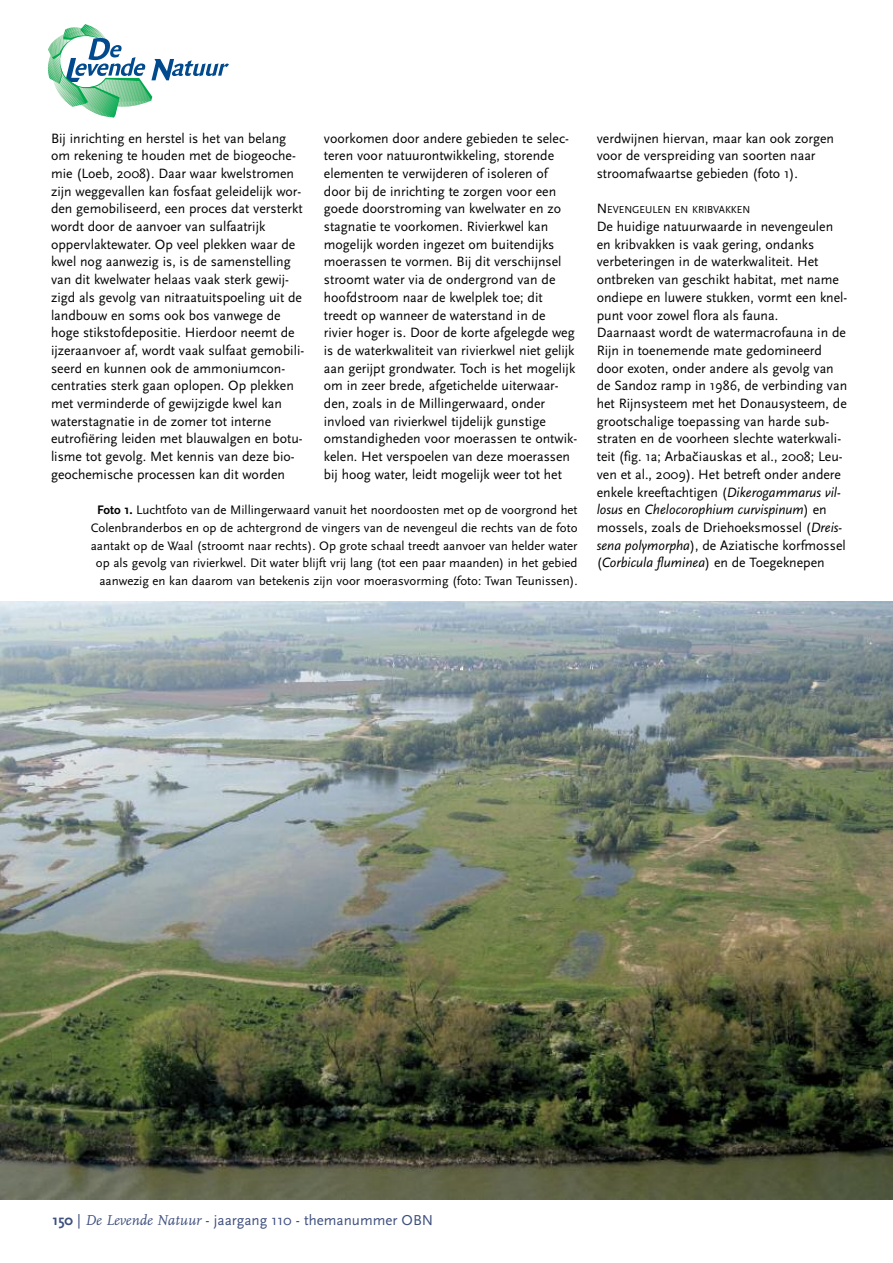
<style>
.page{position:relative;width:893px;height:1263px;background:#fff}
.page>*{position:absolute;margin:0;border:0;box-sizing:border-box;transform-origin:0 0}
.t1{font:15px "Scala Sans";color:#3f507f}
.t2{font:14.1px/17.7px "Scala Sans";color:#000}
.t3{font:12.9px/17.7px "Scala Sans";color:#000;text-align:right}
.t4{font:10.65px "Scala Sans";color:#000}
.s1{font-size:14.1px}
.s2{font-style:italic}
.s3{font-weight:700}
.s4{font-family:"FF Scala";font-style:italic}
</style>
<div class="page">
<svg style="left:47px;top:24px;width:182px;height:93px"></svg>
<img style="left:0;top:602px;width:893px;height:597px">
<p class="t2" style="left:51px;top:129px;width:255px">Bij inrichting en herstel is het van belang om rekening te houden met de biogeoche&shy;mie (Loeb, 2008). Daar waar kwelstromen zijn weggevallen kan fosfaat geleidelijk wor&shy;den gemobiliseerd, een proces dat versterkt wordt door de aanvoer van sulfaatrijk oppervlaktewater. Op veel plekken waar de kwel nog aanwezig is, is de samenstelling van dit kwelwater helaas vaak sterk gewij&shy;zigd als gevolg van nitraatuitspoeling uit de landbouw en soms ook bos vanwege de hoge stikstofdepositie. Hierdoor neemt de ijzeraanvoer af, wordt vaak sulfaat gemobili&shy;seerd en kunnen ook de ammoniumcon&shy;centraties sterk gaan oplopen. Op plekken met verminderde of gewijzigde kwel kan waterstagnatie in de zomer tot interne eutrofiëring leiden met blauwalgen en botu&shy;lisme tot gevolg. Met kennis van deze bio&shy;geochemische processen kan dit worden</p>
<p class="t2" style="left:324px;top:129px;width:255px">voorkomen door andere gebieden te selec&shy;teren voor natuurontwikkeling, storende elementen te verwijderen of isoleren of door bij de inrichting te zorgen voor een goede doorstroming van kwelwater en zo stagnatie te voorkomen. Rivierkwel kan mogelijk worden ingezet om buitendijks moerassen te vormen. Bij dit verschijnsel stroomt water via de ondergrond van de hoofdstroom naar de kwelplek toe; dit treedt op wanneer de waterstand in de rivier hoger is. Door de korte afgelegde weg is de waterkwaliteit van rivierkwel niet gelijk aan gerijpt grondwater. Toch is het mogelijk om in zeer brede, afgetichelde uiterwaar&shy;den, zoals in de Millingerwaard, onder invloed van rivierkwel tijdelijk gunstige omstandigheden voor moerassen te ontwik&shy;kelen. Het verspoelen van deze moerassen bij hoog water, leidt mogelijk weer tot het</p>
<p class="t2" style="left:597px;top:129px;width:239px">verdwijnen hiervan, maar kan ook zorgen voor de verspreiding van soorten naar stroomafwaartse gebieden (foto 1).</p>
<p class="t4" style="left:597px;top:203px;width:155px"><span class="s1">N</span>EVENGEULEN EN KRIBVAKKEN</p>
<p class="t2" style="left:597px;top:217px;width:252px">De huidige natuurwaarde in nevengeulen en kribvakken is vaak gering, ondanks verbeteringen in de waterkwaliteit. Het ontbreken van geschikt habitat, met name ondiepe en luwere stukken, vormt een knel&shy;punt voor zowel flora als fauna.<br>Daarnaast wordt de watermacrofauna in de Rijn in toenemende mate gedomineerd door exoten, onder andere als gevolg van de Sandoz ramp in 1986, de verbinding van het Rijnsysteem met het Donausysteem, de grootschalige toepassing van harde sub&shy;straten en de voorheen slechte waterkwali&shy;teit (fig. 1a; Arba`c´iauskas et al., 2008; Leu&shy;ven et al., 2009). Het betreft onder andere enkele kreeftachtigen (<span class="s2">Dikerogammarus vil&shy;losus</span> en <span class="s2">Chelocorophium curvispinum</span>) en mossels, zoals de Driehoeksmossel (<span class="s2">Dreis&shy;sena polymorpha</span>), de Aziatische korfmossel (<span class="s2">Corbicula fluminea</span>) en de Toegeknepen</p>
<p class="t3" style="left:91px;top:501px;width:488px"><span class="s3">Foto 1.</span> Luchtfoto van de Millingerwaard vanuit het noordoosten met op de voorgrond het Colenbranderbos en op de achtergrond de vingers van de nevengeul die rechts van de foto aantakt op de Waal (stroomt naar rechts). Op grote schaal treedt aanvoer van helder water op als gevolg van rivierkwel. Dit water blijft vrij lang (tot een paar maanden) in het gebied aanwezig en kan daarom van betekenis zijn voor moerasvorming (foto: Twan Teunissen).</p>
<p class="t1" style="left:53px;top:1211px;width:382px"><span class="s3">150</span> | <span class="s4">De Levende Natuur</span> - jaargang 110 - themanummer OBN</p>
</div>
